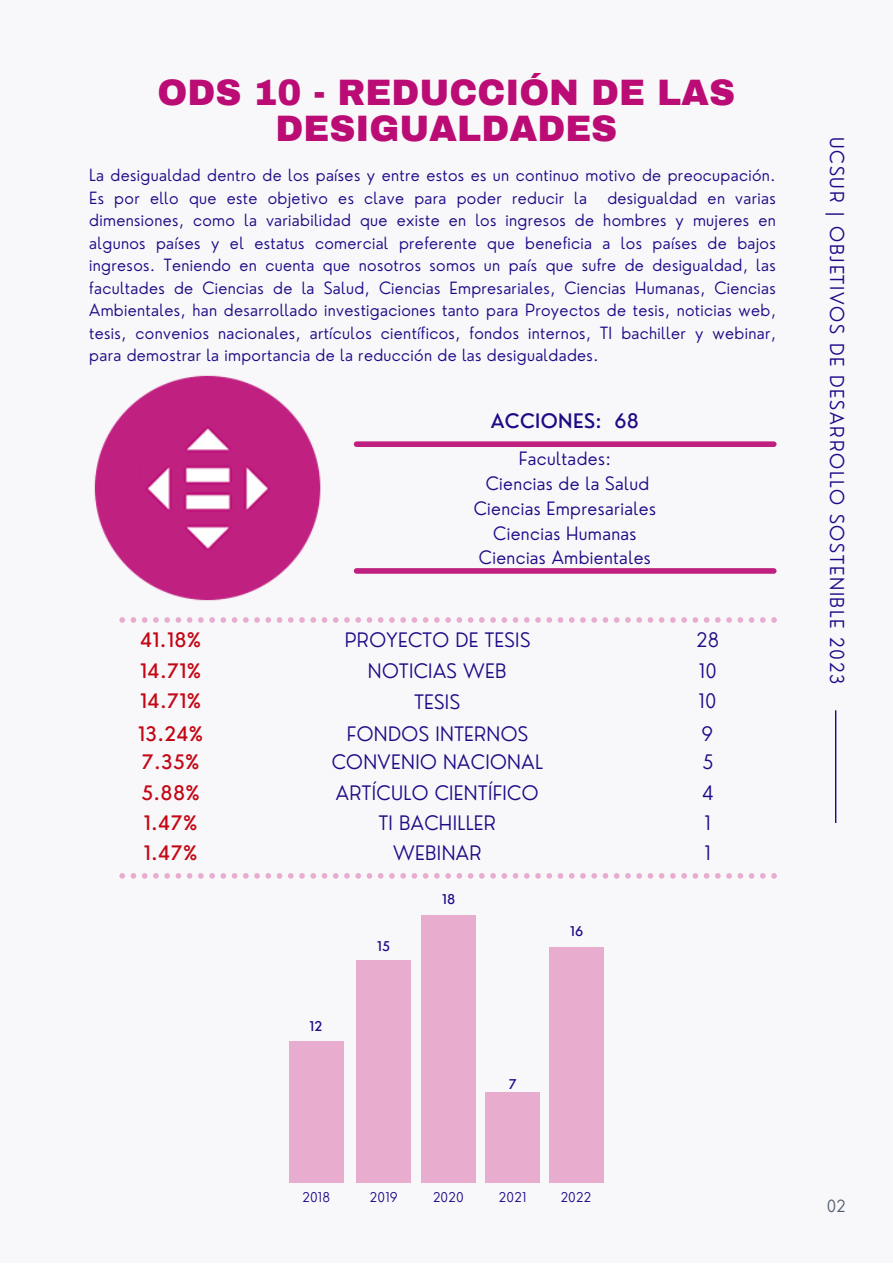
<style>
.page{position:relative;width:893px;height:1264px;background:#fff}
.page>*{position:absolute;margin:0;border:0;box-sizing:border-box;transform-origin:0 0}
.t1{font:900 36px/36px "Archivo";color:#ba0c74;text-align:center}
.t2{font:300 19.5px "Nourd";letter-spacing:.02em;color:#1d0b86}
.t3{font:500 19.5px "Nourd";letter-spacing:.02em;color:#c30816}
.t4{font:500 19.5px "Nourd";letter-spacing:.02em;color:#1d0b86}
.t5{font:300 18.75px "Nourd";letter-spacing:.09em;color:#1d0b86}
.t6{font:300 18px "Nourd";letter-spacing:.02em;color:#1d0b86}
.t7{font:300 16.5px/22.5px "Nourd";letter-spacing:.02em;color:#1d0b86;text-align:justify}
.t8{font:300 16.35px "Nourd";color:#545e75}
.t9{font:300 13.2px "Nourd";letter-spacing:.02em;color:#1d0b86}
.t10{font:500 13.2px "Nourd";letter-spacing:.02em;color:#1d0b86}
</style>
<div class="page">
<div style="left:0;top:0;width:892px;height:1262px;background:#f8f8fa"></div>
<div style="left:356px;top:441px;width:417px;height:6px;background:#c02080"></div>
<div style="left:356px;top:568px;width:417px;height:5px;background:#c02080"></div>
<svg style="left:119px;top:617px;width:657px;height:5px"></svg>
<svg style="left:119px;top:873px;width:657px;height:5px"></svg>
<div style="left:485px;top:1092px;width:54px;height:90px;background:#e8accf"></div>
<div style="left:421px;top:914px;width:55px;height:268px;background:#e8accf"></div>
<div style="left:356px;top:960px;width:54px;height:222px;background:#e8accf"></div>
<div style="left:289px;top:1040px;width:54px;height:142px;background:#e8accf"></div>
<img style="left:94px;top:375px;width:227px;height:226px">
<div style="left:549px;top:946px;width:54px;height:236px;background:#e8accf"></div>
<hr style="left:835px;top:710px;width:1px;height:113px;background:#1d0b86">
<p class="t1" style="left:157px;top:75px;width:579px">ODS 10 - REDUCCIÓN DE LAS<br>DESIGUALDADES</p>
<p class="t7" style="left:89px;top:164px;width:688px">La desigualdad dentro de los países y entre estos es un continuo motivo de preocupación.<br>Es por ello que este objetivo es clave para poder reducir la desigualdad en varias dimensiones, como la variabilidad que existe en los ingresos de hombres y mujeres en algunos países y el estatus comercial preferente que beneficia a los países de bajos ingresos. Teniendo en cuenta que nosotros somos un país que sufre de desigualdad, las facultades de Ciencias de la Salud, Ciencias Empresariales, Ciencias Humanas, Ciencias Ambientales, han desarrollado investigaciones tanto para Proyectos de tesis, noticias web, tesis, convenios nacionales, artículos científicos, fondos internos, TI bachiller y webinar, para demostrar la importancia de la reducción de las desigualdades.</p>
<p class="t4" style="left:490px;top:409px;width:150px">ACCIONES: 68</p>
<p class="t6" style="left:519px;top:447px;width:94px">Facultades:</p>
<p class="t6" style="left:486px;top:472px;width:165px">Ciencias de la Salud</p>
<p class="t6" style="left:474px;top:497px;width:184px">Ciencias Empresariales</p>
<p class="t6" style="left:493px;top:521px;width:145px">Ciencias Humanas</p>
<p class="t6" style="left:479px;top:546px;width:173px">Ciencias Ambientales</p>
<p class="t3" style="left:140px;top:627px;width:63px">41.18%</p>
<p class="t3" style="left:140px;top:658px;width:62px">14.71%</p>
<p class="t3" style="left:140px;top:688px;width:62px">14.71%</p>
<p class="t2" style="left:345px;top:627px;width:187px">PROYECTO DE TESIS</p>
<p class="t2" style="left:696px;top:627px;width:24px">28</p>
<p class="t2" style="left:698px;top:658px;width:19px">10</p>
<p class="t2" style="left:698px;top:688px;width:19px">10</p>
<p class="t2" style="left:368px;top:658px;width:140px">NOTICIAS WEB</p>
<p class="t2" style="left:414px;top:689px;width:47px">TESIS</p>
<p class="t2" style="left:347px;top:721px;width:183px">FONDOS INTERNOS</p>
<p class="t3" style="left:138px;top:721px;width:67px">13.24%</p>
<p class="t2" style="left:701px;top:721px;width:13px">9</p>
<p class="t3" style="left:142px;top:750px;width:59px">7.35%</p>
<p class="t2" style="left:331px;top:750px;width:213px">CONVENIO NACIONAL</p>
<p class="t2" style="left:702px;top:750px;width:12px">5</p>
<p class="t2" style="left:336px;top:780px;width:204px">ARTÍCULO CIENTÍFICO</p>
<p class="t3" style="left:141px;top:780px;width:60px">5.88%</p>
<p class="t2" style="left:702px;top:780px;width:13px">4</p>
<p class="t3" style="left:144px;top:811px;width:55px">1.47%</p>
<p class="t2" style="left:378px;top:811px;width:119px">TI BACHILLER</p>
<p class="t2" style="left:704px;top:811px;width:8px">1</p>
<p class="t3" style="left:144px;top:840px;width:55px">1.47%</p>
<p class="t2" style="left:393px;top:840px;width:90px">WEBINAR</p>
<p class="t2" style="left:704px;top:840px;width:8px">1</p>
<p class="t10" style="left:309px;top:1017px;width:14px">12</p>
<p class="t10" style="left:377px;top:937px;width:14px">15</p>
<p class="t10" style="left:442px;top:890px;width:15px">18</p>
<p class="t10" style="left:570px;top:923px;width:15px">16</p>
<p class="t10" style="left:508px;top:1075px;width:10px">7</p>
<p class="t9" style="left:302px;top:1188px;width:29px">2018</p>
<p class="t9" style="left:370px;top:1188px;width:29px">2019</p>
<p class="t9" style="left:433px;top:1188px;width:32px">2020</p>
<p class="t9" style="left:498px;top:1188px;width:29px">2021</p>
<p class="t9" style="left:560px;top:1188px;width:32px">2022</p>
<p class="t5" style="left:848px;top:137px;width:549px;rotate:90deg">UCSUR | OBJETIVOS DE DESARROLLO SOSTENIBLE 2023</p>
<p class="t8" style="left:826px;top:1195px;width:20px">02</p>
</div>
